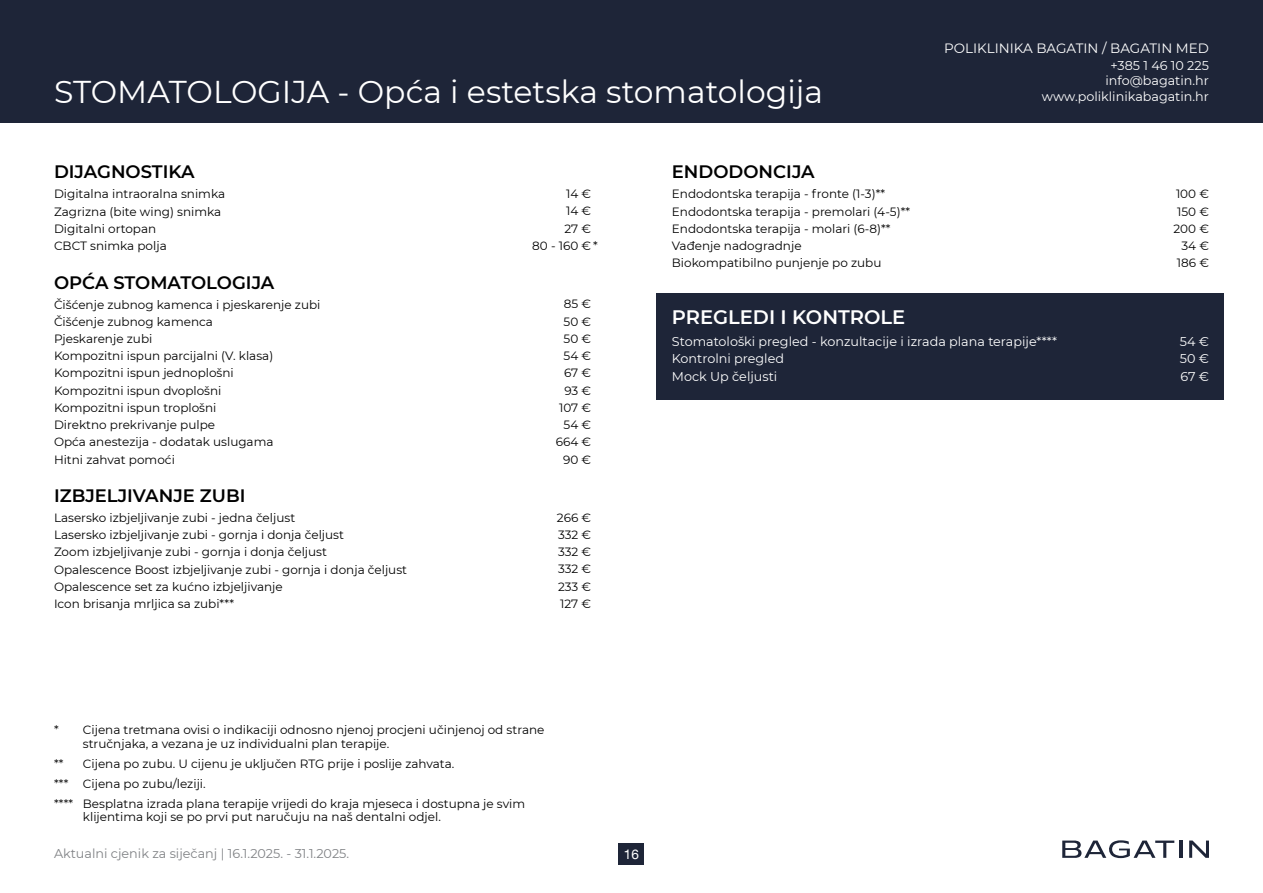
<style>
.page{position:relative;width:1263px;height:893px;background:#fff}
.page>*{position:absolute;margin:0;border:0;box-sizing:border-box;transform-origin:0 0}
.t1{font:31.5px "Montserrat";color:#fff}
.t2{font:600 19.5px "Montserrat";color:#fff}
.t3{font:600 18px "Montserrat";color:#000}
.t4{font:13.5px "Montserrat";color:#fff}
.t5{font:13.5px "Helvetica Neue LT Com";color:#fff}
.t6{font:12.75px/17.2px "Montserrat";color:#fff;text-align:center}
.t7{font:12.75px "Montserrat";color:#808285}
.t8{font:12px/17.2px "Montserrat";color:#000}
</style>
<div class="page">
<div style="left:618px;top:843px;width:26px;height:21px;background:#1e2538"></div>
<div style="left:0;top:0;width:1263px;height:122px;background:#1e2538"></div>
<svg style="left:1062px;top:840px;width:112px;height:18px"></svg>
<hr style="left:1179px;top:840px;width:3px;height:18px;background:#1e2538">
<svg style="left:1189px;top:840px;width:20px;height:18px"></svg>
<div style="left:657px;top:293px;width:567px;height:106px;background:#1e2538"></div>
<p class="t4" style="left:944px;top:39px;width:266px">POLIKLINIKA BAGATIN / BAGATIN MED</p>
<p class="t6" style="left:1105px;top:58px;width:105px;line-height:15.3px">+385 1 46 10 225 info@bagatin.hr</p>
<h1 class="t1" style="left:54px;top:70px;width:771px">STOMATOLOGIJA - Opća i estetska stomatologija</h1>
<p class="t6" style="left:1042px;top:87px;width:169px">www.poliklinikabagatin.hr</p>
<h3 class="t3" style="left:54px;top:159px;width:142px">DIJAGNOSTIKA</h3>
<p class="t8" style="left:54px;top:185px;width:173px">Digitalna intraoralna snimka<br>Zagrizna (bite wing) snimka<br>Digitalni ortopan<br>CBCT snimka polja</p>
<h3 class="t3" style="left:54px;top:270px;width:222px">OPĆA STOMATOLOGIJA</h3>
<p class="t8" style="left:54px;top:295px;width:268px">Čišćenje zubnog kamenca i pjeskarenje zubi<br>Čišćenje zubnog kamenca<br>Pjeskarenje zubi<br>Kompozitni ispun parcijalni (V. klasa)<br>Kompozitni ispun jednoplošni<br>Kompozitni ispun dvoplošni<br>Kompozitni ispun troplošni<br>Direktno prekrivanje pulpe<br>Opća anestezija - dodatak uslugama<br>Hitni zahvat pomoći</p>
<h3 class="t3" style="left:54px;top:483px;width:193px">IZBJELJIVANJE ZUBI</h3>
<p class="t8" style="left:566px;top:185px;width:27px">14 €</p>
<p class="t8" style="left:566px;top:202px;width:27px">14 €</p>
<p class="t8" style="left:564px;top:219px;width:28px">27 €</p>
<p class="t8" style="left:532px;top:237px;width:67px">80 - 160 € *</p>
<p class="t8" style="left:556px;top:295px;width:37px;text-align:right">85 €<br>50 €<br>50 €<br>54 €<br>67 €<br>93 €<br>107 €<br>54 €<br>664 €<br>90 €</p>
<p class="t8" style="left:54px;top:508px;width:355px">Lasersko izbjeljivanje zubi - jedna čeljust<br>Lasersko izbjeljivanje zubi - gornja i donja čeljust<br>Zoom izbjeljivanje zubi - gornja i donja čeljust Opalescence Boost izbjeljivanje zubi - gornja i donja čeljust Opalescence set za kućno izbjeljivanje<br>Icon brisanja mrljica sa zubi***</p>
<p class="t8" style="left:557px;top:508px;width:36px;text-align:justify">266 € 332 € 332 € 332 € 233 € 127 €</p>
<h3 class="t3" style="left:672px;top:159px;width:144px">ENDODONCIJA</h3>
<p class="t8" style="left:672px;top:185px;width:240px">Endodontska terapija - fronte (1-3)** Endodontska terapija - premolari (4-5)** Endodontska terapija - molari (6-8)** Vađenje nadogradnje<br>Biokompatibilno punjenje po zubu</p>
<p class="t8" style="left:1173px;top:185px;width:37px;text-align:right">100 €<br>150 €<br>200 €<br>34 €<br>186 €</p>
<h2 class="t2" style="left:672px;top:303px;width:235px">PREGLEDI I KONTROLE</h2>
<p class="t6" style="left:1180px;top:333px;width:31px;text-align:justify">54 € 50 € 67 €</p>
<p class="t6" style="left:672px;top:333px;width:387px;text-align:left">Stomatološki pregled - konzultacije i izrada plana terapije****<br>Kontrolni pregled<br>Mock Up čeljusti</p>
<p class="t8" style="left:83px;top:723px;width:463px;line-height:13.5px;text-indent:-29px">* Cijena tretmana ovisi o indikaciji odnosno njenoj procjeni učinjenoj od strane stručnjaka, a vezana je uz individualni plan terapije.</p>
<p class="t8" style="left:54px;top:754px;width:11px">**</p>
<p class="t8" style="left:83px;top:754px;width:373px">Cijena po zubu. U cijenu je uključen RTG prije i poslije zahvata.</p>
<p class="t8" style="left:54px;top:774px;width:16px">***</p>
<p class="t8" style="left:83px;top:774px;width:124px">Cijena po zubu/leziji.</p>
<p class="t8" style="left:54px;top:794px;width:21px">****</p>
<p class="t8" style="left:83px;top:796px;width:444px;line-height:13.5px">Besplatna izrada plana terapije vrijedi do kraja mjeseca i dostupna je svim klijentima koji se po prvi put naručuju na naš dentalni odjel.</p>
<p class="t7" style="left:54px;top:844px;width:297px">Aktualni cjenik za siječanj | 16.1.2025. - 31.1.2025.</p>
<p class="t5" style="left:624px;top:845px;width:17px">16</p>
</div>
